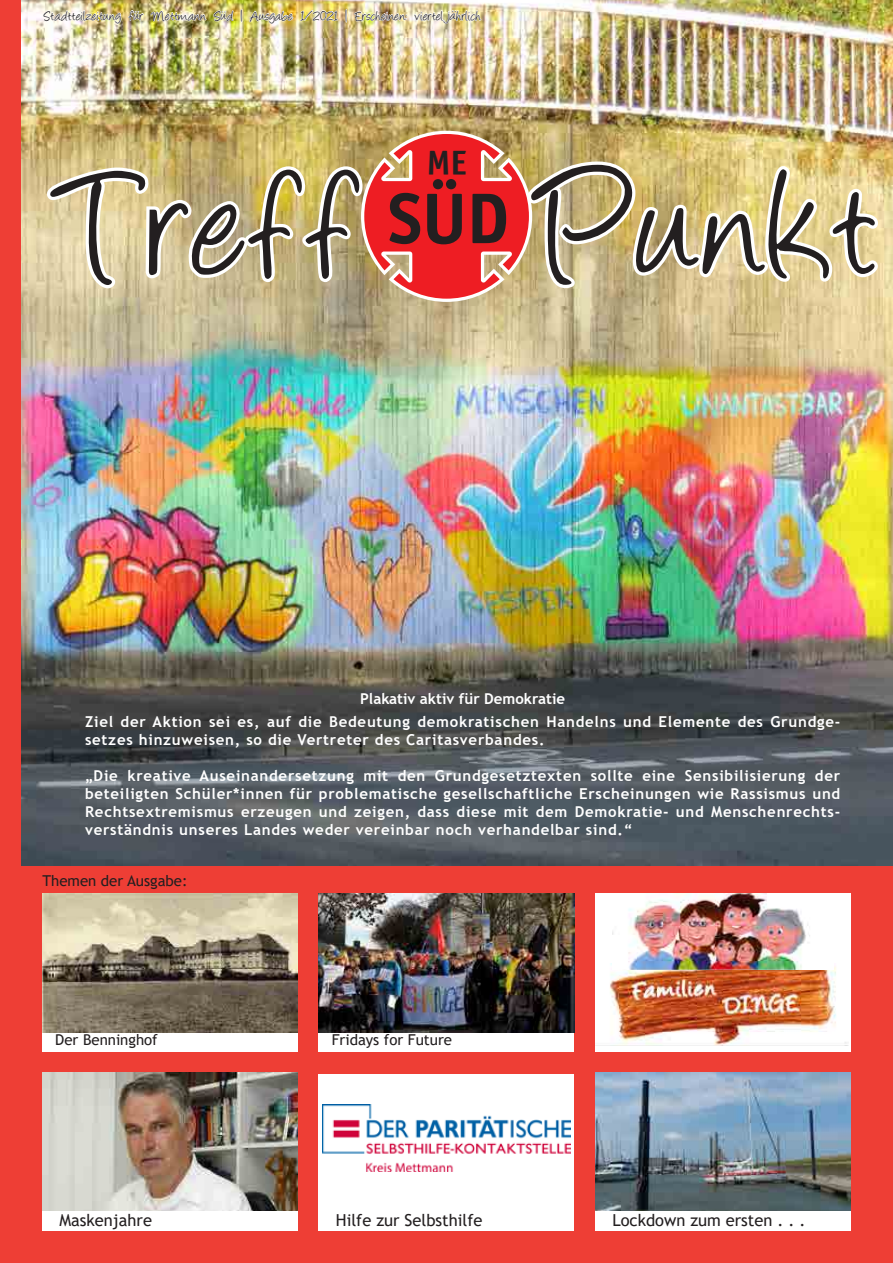
<style>
.page{position:relative;width:893px;height:1263px;background:#fff}
.page>*{position:absolute;margin:0;border:0;box-sizing:border-box;transform-origin:0 0}
.t1{font:71.85px "Officina Sans OSITCTT Bold";color:#231f20}
.t2{font:33.75px "Officina Sans OSITCTT Bold";color:#231f20}
.t3{font:18px "Treff Font";color:#231f20}
.t4{font:16.5px "Trebuchet MS";color:#231f20}
.t5{font:700 15px/18px "Trebuchet MS";letter-spacing:.05em;color:#fff;text-align:center}
.t6{font:15px "Trebuchet MS";color:#231f20}
</style>
<div class="page">
<div style="left:0;top:865px;width:893px;height:398px;background:#ee3e35"></div>
<div style="left:0;top:0;width:23px;height:1263px;background:#ee3e35"></div>
<div style="left:43px;top:1073px;width:255px;height:157px;background:#fff"></div>
<div style="left:319px;top:1074px;width:255px;height:156px;background:#fff"></div>
<div style="left:595px;top:1074px;width:255px;height:156px;background:#fff"></div>
<div style="left:595px;top:893px;width:255px;height:159px;background:#fff"></div>
<img style="left:595px;top:1073px;width:255px;height:138px">
<div style="left:319px;top:893px;width:255px;height:159px;background:#fff"></div>
<div style="left:43px;top:893px;width:255px;height:159px;background:#fff"></div>
<img style="left:322px;top:1104px;width:249px;height:68px">
<img style="left:43px;top:893px;width:255px;height:139px">
<img style="left:21px;top:0;width:872px;height:865px">
<img style="left:47px;top:131px;width:831px;height:171px">
<svg style="left:43px;top:10px;width:79px;height:14px"></svg>
<svg style="left:128px;top:10px;width:16px;height:11px"></svg>
<svg style="left:150px;top:10px;width:57px;height:12px"></svg>
<svg style="left:213px;top:10px;width:21px;height:12px"></svg>
<svg style="left:240px;top:9px;width:3px;height:14px"></svg>
<svg style="left:249px;top:10px;width:45px;height:14px"></svg>
<svg style="left:300px;top:10px;width:39px;height:11px"></svg>
<svg style="left:345px;top:9px;width:2px;height:14px"></svg>
<svg style="left:354px;top:10px;width:54px;height:12px"></svg>
<svg style="left:414px;top:10px;width:68px;height:14px"></svg>
<img style="left:319px;top:893px;width:255px;height:139px">
<img style="left:610px;top:963px;width:237px;height:82px">
<img style="left:613px;top:893px;width:220px;height:76px">
<img style="left:43px;top:1073px;width:255px;height:138px">
<p class="t3" style="left:43px;top:7px;width:439px">Stadtteilzeitung für Mettmann Süd | Ausgabe 1/2021 | Erscheinen: vierteljährlich</p>
<h2 class="t2" style="left:427px;top:141px;width:41px">ME</h2>
<h1 class="t1" style="left:388px;top:174px;width:123px">SÜD</h1>
<p class="t5" style="left:85px;top:688px;width:757px;line-height:22.4px">Plakativ aktiv für Demokratie<br>Ziel der Aktion sei es, auf die Bedeutung demokratischen Handelns und Elemente des Grundge-</p>
<p class="t5" style="left:85px;top:730px;width:461px">setzes hinzuweisen, so die Vertreter des Caritasverbandes.</p>
<p class="t5" style="left:85px;top:766px;width:757px;text-align:justify">„Die kreative Auseinandersetzung mit den Grundgesetztexten sollte eine Sensibilisierung der beteiligten Schüler*innen für problematische gesellschaftliche Erscheinungen wie Rassismus und Rechtsextremismus erzeugen und zeigen, dass diese mit dem Demokratie- und Menschenrechts&shy;verständnis unseres Landes weder vereinbar noch verhandelbar sind.“</p>
<p class="t6" style="left:43px;top:871px;width:147px">Themen der Ausgabe:</p>
<p class="t6" style="left:55px;top:1030px;width:104px">Der Benninghof</p>
<p class="t6" style="left:332px;top:1030px;width:122px">Fridays for Future</p>
<p class="t4" style="left:60px;top:1210px;width:94px">Maskenjahre</p>
<p class="t4" style="left:336px;top:1210px;width:148px">Hilfe zur Selbsthilfe</p>
<p class="t4" style="left:612px;top:1210px;width:195px">Lockdown zum ersten . . .</p>
</div>
